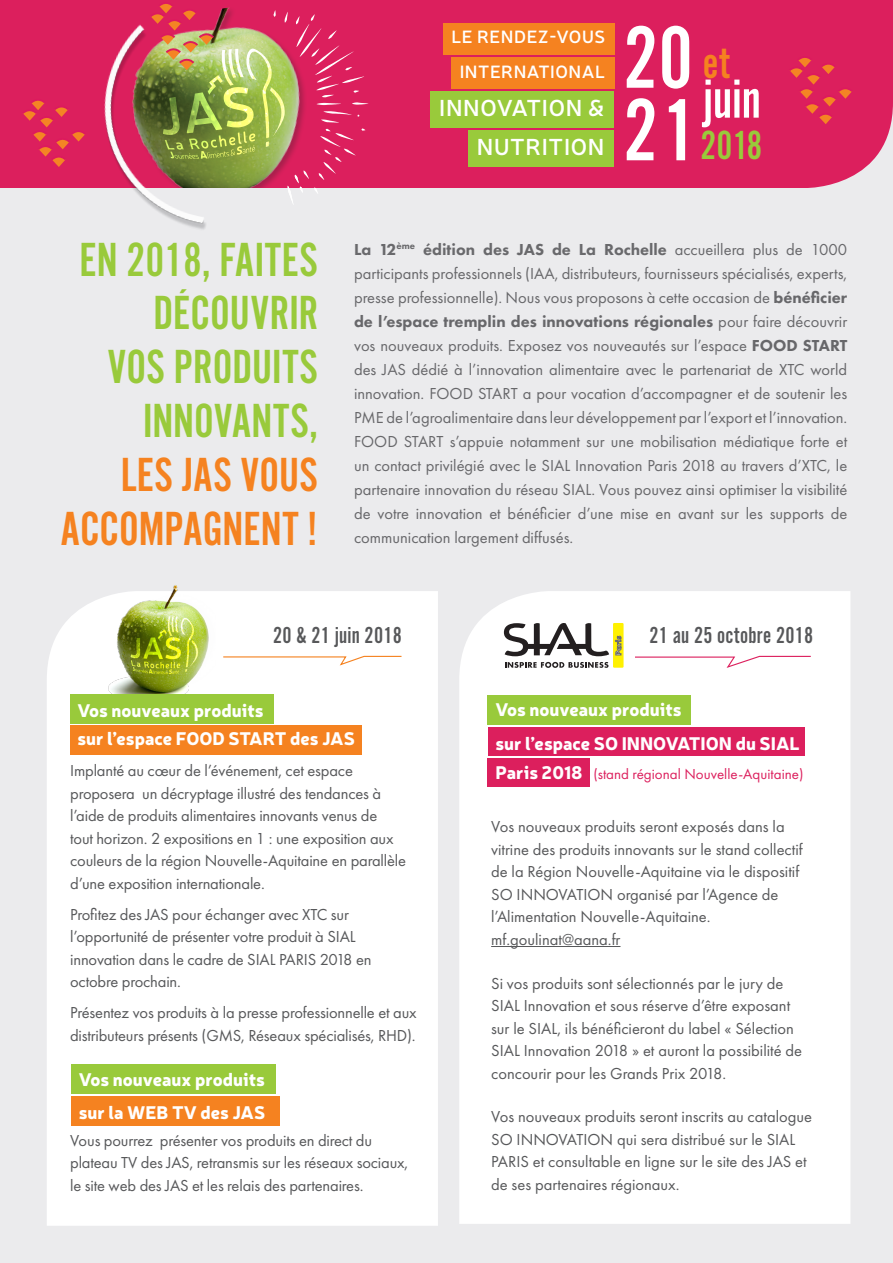
<style>
.page{position:relative;width:893px;height:1263px;background:#fff}
.page>*{position:absolute;margin:0;border:0;box-sizing:border-box;transform-origin:0 0}
.t1{font:91.65px "Alternate Got No 2 D";color:#fff}
.t2{font:57.15px "Alternate Got No 2 D";color:#fff}
.t3{font:49.65px/53.8px "Alternate Got No 2 D";color:#99ca3b;text-align:right}
.t4{font:46.35px "Alternate Got No 2 D";color:#f58220}
.t5{font:42.15px "Alternate Got No 2 D";color:#99ca3b}
.t6{font:24px "Alternate Got No 2 D";letter-spacing:.01em;color:#57585a}
.accroche_verte{font:600 23.1px "Neris";letter-spacing:.03em;color:#fff}
.t7{font:900 18px/28.5px "Neris";color:#fff}
.accroche_orange{font:600 17.7px "Neris";letter-spacing:.03em;color:#fff}
.t8{font:16.5px/22.5px "Futura PT";letter-spacing:-.01em;color:#57585a}
.t9{font:16.5px/24px "Futura PT";color:#67676a;text-align:justify}
.t10{font:15px "Futura PT";color:#dc1f5d}
.s1{color:#f58220}
.s2{font-weight:800;color:#69696c}
.s3{font-weight:800}
.s4{font-family:"Neris";font-weight:900;font-size:18px;color:#fff}
</style>
<div class="page">
<div style="left:0;top:106px;width:893px;height:1157px;background:#ebebed"></div>
<div style="left:0;top:0;width:893px;height:188px;background:#dc1f5d"></div>
<img style="left:60px;top:10px;width:146px;height:219px">
<svg style="left:150px;top:0;width:218px;height:206px;background:#bc7467"></svg>
<svg style="left:22px;top:97px;width:64px;height:70px;background:#df2b55"></svg>
<svg style="left:789px;top:54px;width:64px;height:70px;background:#df2b55"></svg>
<div style="left:443px;top:23px;width:171px;height:32px;background:#f58220"></div>
<div style="left:451px;top:58px;width:163px;height:31px;background:#f58220"></div>
<div style="left:430px;top:91px;width:184px;height:36px;background:#99ca3b"></div>
<div style="left:468px;top:130px;width:146px;height:36px;background:#99ca3b"></div>
<div style="left:47px;top:591px;width:391px;height:635px;background:#fff"></div>
<svg style="left:222px;top:655px;width:181px;height:11px;background:#fdf1e6"></svg>
<div style="left:459px;top:591px;width:391px;height:633px;background:#fff"></div>
<img style="left:102px;top:585px;width:114px;height:109px">
<div style="left:70px;top:694px;width:203px;height:30px;background:#99ca3b"></div>
<div style="left:71px;top:1064px;width:204px;height:30px;background:#99ca3b"></div>
<div style="left:71px;top:1096px;width:209px;height:30px;background:#f58220"></div>
<div style="left:70px;top:725px;width:291px;height:30px;background:#f58220"></div>
<div style="left:488px;top:695px;width:203px;height:30px;background:#99ca3b"></div>
<div style="left:488px;top:727px;width:317px;height:29px;background:#dc1f5d"></div>
<div style="left:488px;top:758px;width:102px;height:29px;background:#dc1f5d"></div>
<hr style="left:491px;top:946px;width:129px;height:1px;background:#57585a">
<div style="left:504px;top:623px;width:131px;height:53px;background:#fff"></div>
<svg style="left:504px;top:623px;width:308px;height:46px"></svg>
<p class="t3" style="left:60px;top:233px;width:260px">EN 2018, FAITES<br>DÉCOUVRIR<br>VOS PRODUITS<br>INNOVANTS,<br><span class="s1">LES JAS VOUS<br>ACCOMPAGNENT !</span></p>
<p class="accroche_orange" style="left:451px;top:25px;width:155px">LE RENDEZ-VOUS</p>
<p class="accroche_orange" style="left:460px;top:59px;width:147px">INTERNATIONAL</p>
<p class="accroche_verte" style="left:439px;top:92px;width:167px">INNOVATION &amp;</p>
<p class="accroche_verte" style="left:477px;top:131px;width:129px">NUTRITION</p>
<p class="t1" style="left:623px;top:9px;width:71px">20</p>
<p class="t1" style="left:623px;top:82px;width:75px">21</p>
<p class="t4" style="left:703px;top:38px;width:29px">et</p>
<p class="t2" style="left:703px;top:69px;width:59px">juin</p>
<p class="t5" style="left:701px;top:123px;width:64px">2018</p>
<p class="t9" style="left:354px;top:237px;width:495px"><span class="s2">La 12</span><sup>ème</sup> <span class="s2">édition des JAS de La Rochelle</span> accueillera plus de 1000 participants professionnels (IAA, distributeurs, fournisseurs spécialisés, experts, presse professionnelle). Nous vous proposons à cette occasion de <span class="s3">bénéficier de l’espace tremplin des innovations régionales</span> pour faire découvrir vos nouveaux produits. Exposez vos nouveautés sur l’espace <span class="s3">FOOD START </span>des JAS dédié à l’innovation alimentaire avec le partenariat de XTC world innovation. FOOD START a pour vocation d’accompagner et de soutenir les PME de l’agroalimentaire dans leur développement par l’export et l’innovation.<br>FOOD START s’appuie notamment sur une mobilisation médiatique forte et un contact privilégié avec le SIAL Innovation Paris 2018 au travers d’XTC, le partenaire innovation du réseau SIAL. Vous pouvez ainsi optimiser la visibilité de votre innovation et bénéficier d’une mise en avant sur les supports de communication largement diffusés.</p>
<p class="t6" style="left:273px;top:623px;width:130px">20 &amp; 21 juin 2018</p>
<p class="t6" style="left:649px;top:623px;width:165px">21 au 25 octobre 2018</p>
<p class="t7" style="left:77px;top:695px;width:279px">Vos nouveaux produits<br>sur l’espace FOOD START des JAS</p>
<p class="t8" style="left:70px;top:760px;width:337px">Implanté au cœur de l’événement, cet espace proposera un décryptage illustré des tendances à l’aide de produits alimentaires innovants venus de<br>tout horizon. 2 expositions en 1 : une exposition aux couleurs de la région Nouvelle-Aquitaine en parallèle d’une exposition internationale.</p>
<p class="t8" style="left:70px;top:903px;width:303px">Profitez des JAS pour échanger avec XTC sur l’opportunité de présenter votre produit à SIAL innovation dans le cadre de SIAL PARIS 2018 en octobre prochain.</p>
<p class="t8" style="left:70px;top:1002px;width:348px">Présentez vos produits à la presse professionnelle et aux distributeurs présents (GMS, Réseaux spécialisés, RHD).</p>
<p class="t7" style="left:79px;top:1064px;width:188px">Vos nouveaux produits</p>
<p class="t7" style="left:79px;top:1097px;width:188px">sur la WEB TV des JAS</p>
<p class="t8" style="left:70px;top:1129px;width:340px">Vous pourrez présenter vos produits en direct du plateau TV des JAS, retransmis sur les réseaux sociaux, le site web des JAS et les relais des partenaires.</p>
<p class="t7" style="left:495px;top:694px;width:188px">Vos nouveaux produits</p>
<p class="t7" style="left:495px;top:728px;width:306px">sur l’espace SO INNOVATION du SIAL</p>
<p class="t10" style="left:495px;top:765px;width:310px"><span class="s4">Paris 2018</span> (stand régional Nouvelle-Aquitaine)</p>
<p class="t8" style="left:491px;top:815px;width:313px">Vos nouveaux produits seront exposés dans la vitrine des produits innovants sur le stand collectif de la Région Nouvelle-Aquitaine via le dispositif SO INNOVATION organisé par l’Agence de l’Alimentation Nouvelle-Aquitaine.</p>
<p class="t8" style="left:491px;top:928px;width:131px">mf.goulinat@aana.fr</p>
<p class="t8" style="left:491px;top:972px;width:313px">Si vos produits sont sélectionnés par le jury de SIAL Innovation et sous réserve d’être exposant sur le SIAL, ils bénéficieront du label « Sélection SIAL Innovation 2018 » et auront la possibilité de concourir pour les Grands Prix 2018.</p>
<p class="t8" style="left:491px;top:1105px;width:322px">Vos nouveaux produits seront inscrits au catalogue SO INNOVATION qui sera distribué sur le SIAL PARIS et consultable en ligne sur le site des JAS et de ses partenaires régionaux.</p>
</div>
